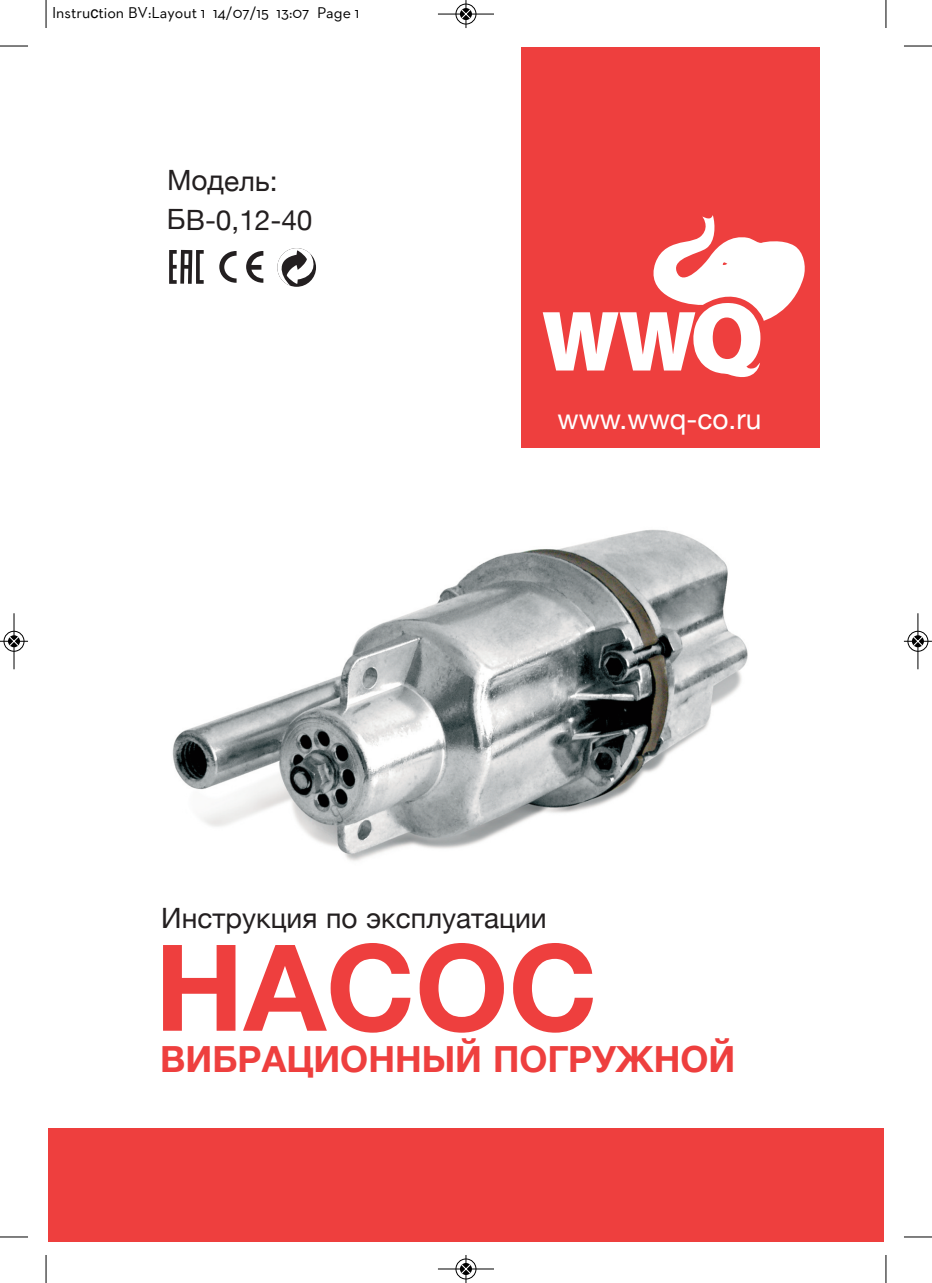
<style>
.page{position:relative;width:932px;height:1283px;background:#fff}
.page>*{position:absolute;margin:0;border:0;box-sizing:border-box;transform-origin:0 0}
.t1{font:700 120px "Helvetica Neue";color:#ee3f3e}
.t2{font:700 36px "Helvetica Neue";color:#ee3f3e}
.t3{font:28px/39.2px "Helvetica Neue";color:#231f20}
.t4{font:28px "Helvetica Neue";color:#fff}
.t5{font:16px "Helvetica";color:#000}
</style>
<div class="page">
<div style="left:521px;top:47px;width:298px;height:400px;background:#ee3f3e"></div>
<svg style="left:277px;top:248px;width:39px;height:38px"></svg>
<svg style="left:219px;top:251px;width:17px;height:32px"></svg>
<svg style="left:246px;top:251px;width:17px;height:32px"></svg>
<svg style="left:169px;top:250px;width:35px;height:34px"></svg>
<svg style="left:542px;top:215px;width:263px;height:162px"></svg>
<img style="left:172px;top:529px;width:576px;height:332px">
<div style="left:48px;top:1128px;width:835px;height:113px;background:#ee3f3e"></div>
<svg style="left:46px;top:0;width:1px;height:28px"></svg>
<svg style="left:0;top:46px;width:28px;height:1px"></svg>
<svg style="left:885px;top:0;width:1px;height:28px"></svg>
<svg style="left:904px;top:46px;width:27px;height:1px"></svg>
<svg style="left:46px;top:1255px;width:1px;height:28px"></svg>
<svg style="left:0;top:1236px;width:28px;height:1px"></svg>
<svg style="left:885px;top:1255px;width:1px;height:28px"></svg>
<svg style="left:904px;top:1236px;width:27px;height:1px"></svg>
<div style="left:455px;top:3px;width:21px;height:22px;border:1px solid #fff;border-radius:50%"></div>
<hr style="left:438px;top:14px;width:56px;height:1px;background:#000">
<div style="left:455px;top:4px;width:21px;height:20px;border:1px solid #000;border-radius:50%"></div>
<svg style="left:460px;top:0;width:11px;height:28px"></svg>
<hr style="left:438px;top:1268px;width:56px;height:1px;background:#000">
<div style="left:455px;top:1258px;width:21px;height:21px;border:1px solid #000;border-radius:50%"></div>
<svg style="left:460px;top:1255px;width:11px;height:28px"></svg>
<div style="left:3px;top:630px;width:22px;height:22px;border:1px solid #fff;border-radius:50%"></div>
<hr style="left:14px;top:613px;width:1px;height:56px;background:#000">
<div style="left:4px;top:631px;width:20px;height:20px;border:1px solid #000;border-radius:50%"></div>
<svg style="left:0;top:636px;width:28px;height:10px"></svg>
<div style="left:906px;top:630px;width:22px;height:22px;border:1px solid #fff;border-radius:50%"></div>
<hr style="left:917px;top:613px;width:1px;height:56px;background:#000">
<div style="left:907px;top:631px;width:20px;height:20px;border:1px solid #000;border-radius:50%"></div>
<svg style="left:903px;top:636px;width:28px;height:10px"></svg>
<p class="t5" style="left:52px;top:6px;width:308px">Instruсtion BV:Layout 1 14/07/15 13:07 Page 1</p>
<p class="t3" style="left:167px;top:161px;width:147px">Модель:<br>БВ-0,12-40</p>
<p class="t4" style="left:557px;top:402px;width:205px">www.wwq-co.ru</p>
<p class="t3" style="left:161px;top:897px;width:387px">Инструкция по эксплуатации</p>
<h1 class="t1" style="left:155px;top:913px;width:444px">НАСОС</h1>
<p class="t2" style="left:160px;top:1036px;width:576px">ВИБРАЦИОННЫЙ ПОГРУЖНОЙ</p>
</div>
